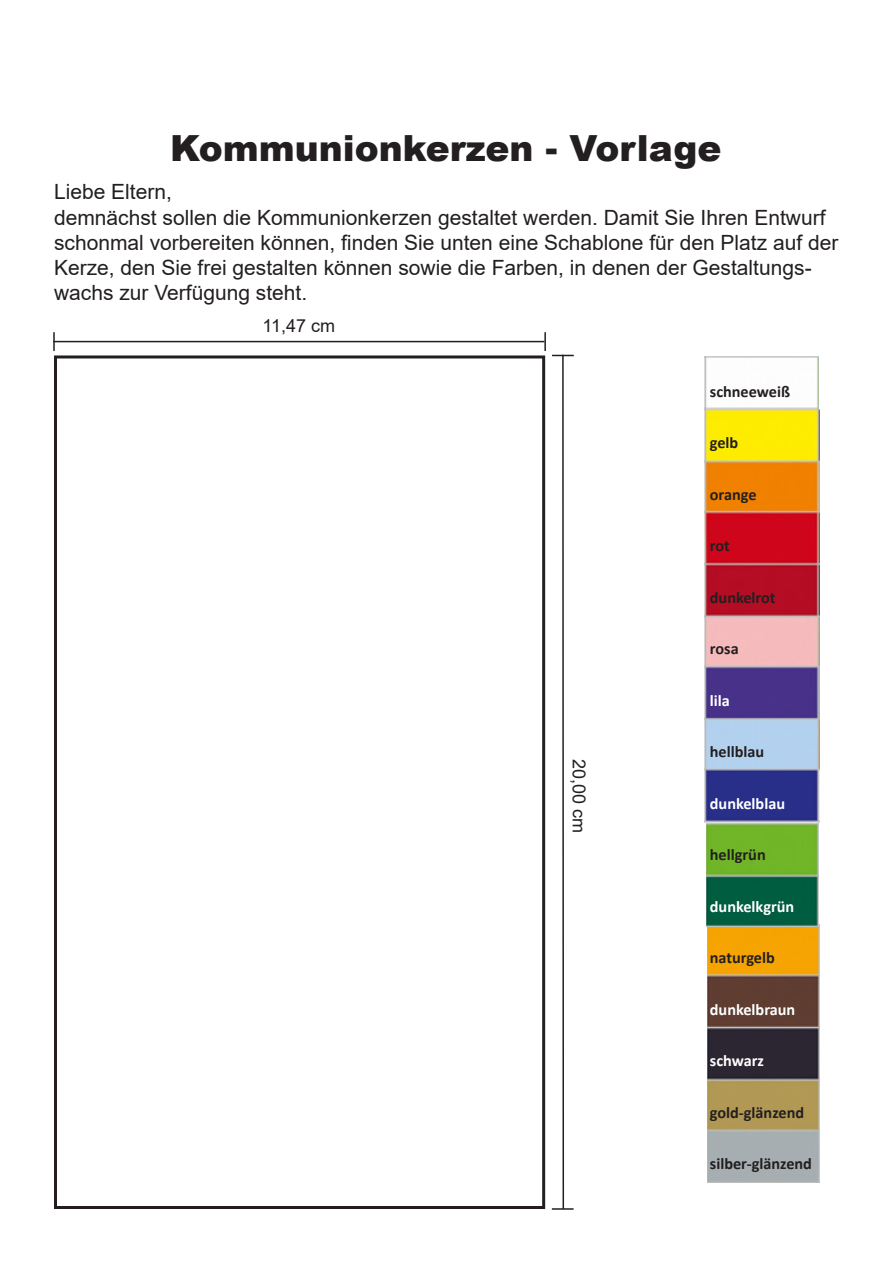
<style>
.page{position:relative;width:893px;height:1263px;background:#fff}
.page>*{position:absolute;margin:0;border:0;box-sizing:border-box;transform-origin:0 0}
.t1{font:900 36px "Arial";color:#231f20}
.t2{font:21px/25.2px "Arial";color:#231f20}
.t3{font:18px "Arial";color:#231f20}
.t4{font:700 16.2px "Calibri";color:#231f20}
.t5{font:700 16.2px "Calibri";color:#fff}
</style>
<div class="page">
<div style="left:54px;top:355px;width:491px;height:854px;border:3px solid #231f20"></div>
<svg style="left:53px;top:332px;width:2px;height:19px"></svg>
<svg style="left:544px;top:332px;width:2px;height:19px"></svg>
<svg style="left:552px;top:355px;width:22px;height:1px"></svg>
<hr style="left:552px;top:1208px;width:22px;height:2px;background:#231f20">
<hr style="left:53px;top:341px;width:491px;height:1px;background:#231f20">
<hr style="left:562px;top:355px;width:2px;height:854px;background:#231f20">
<img style="left:705px;top:356px;width:114px;height:466px">
<img style="left:706px;top:824px;width:113px;height:358px">
<p class="t1" style="left:170px;top:122px;width:553px">Kommunionkerzen - Vorlage</p>
<p class="t2" style="left:54px;top:179px;width:119px">Liebe Eltern,</p>
<p class="t2" style="left:54px;top:204px;width:786px">demnächst sollen die Kommunionkerzen gestaltet werden. Damit Sie Ihren Entwurf schonmal vorbereiten können, finden Sie unten eine Schablone für den Platz auf der Kerze, den Sie frei gestalten können sowie die Farben, in denen der Gestaltungs&shy;wachs zur Verfügung steht.</p>
<p class="t3" style="left:263px;top:313px;width:74px">11,47 cm</p>
<p class="t4" style="left:710px;top:380px;width:82px">schneeweiß</p>
<p class="t4" style="left:710px;top:431px;width:30px">gelb</p>
<p class="t4" style="left:710px;top:483px;width:48px">orange</p>
<p class="t4" style="left:710px;top:534px;width:21px">rot</p>
<p class="t4" style="left:710px;top:586px;width:67px">dunkelrot</p>
<p class="t4" style="left:710px;top:637px;width:30px">rosa</p>
<p class="t3" style="left:591px;top:759px;width:76px;rotate:90deg">20,00 cm</p>
<p class="t5" style="left:710px;top:689px;width:22px">lila</p>
<p class="t4" style="left:710px;top:740px;width:56px">hellblau</p>
<p class="t5" style="left:710px;top:792px;width:77px">dunkelblau</p>
<p class="t4" style="left:710px;top:843px;width:57px">hellgrün</p>
<p class="t5" style="left:710px;top:895px;width:86px">dunkelkgrün</p>
<p class="t4" style="left:710px;top:946px;width:67px">naturgelb</p>
<p class="t5" style="left:710px;top:998px;width:87px">dunkelbraun</p>
<p class="t5" style="left:710px;top:1049px;width:56px">schwarz</p>
<p class="t4" style="left:710px;top:1101px;width:96px">gold-glänzend</p>
<p class="t4" style="left:710px;top:1152px;width:104px">silber-glänzend</p>
</div>
